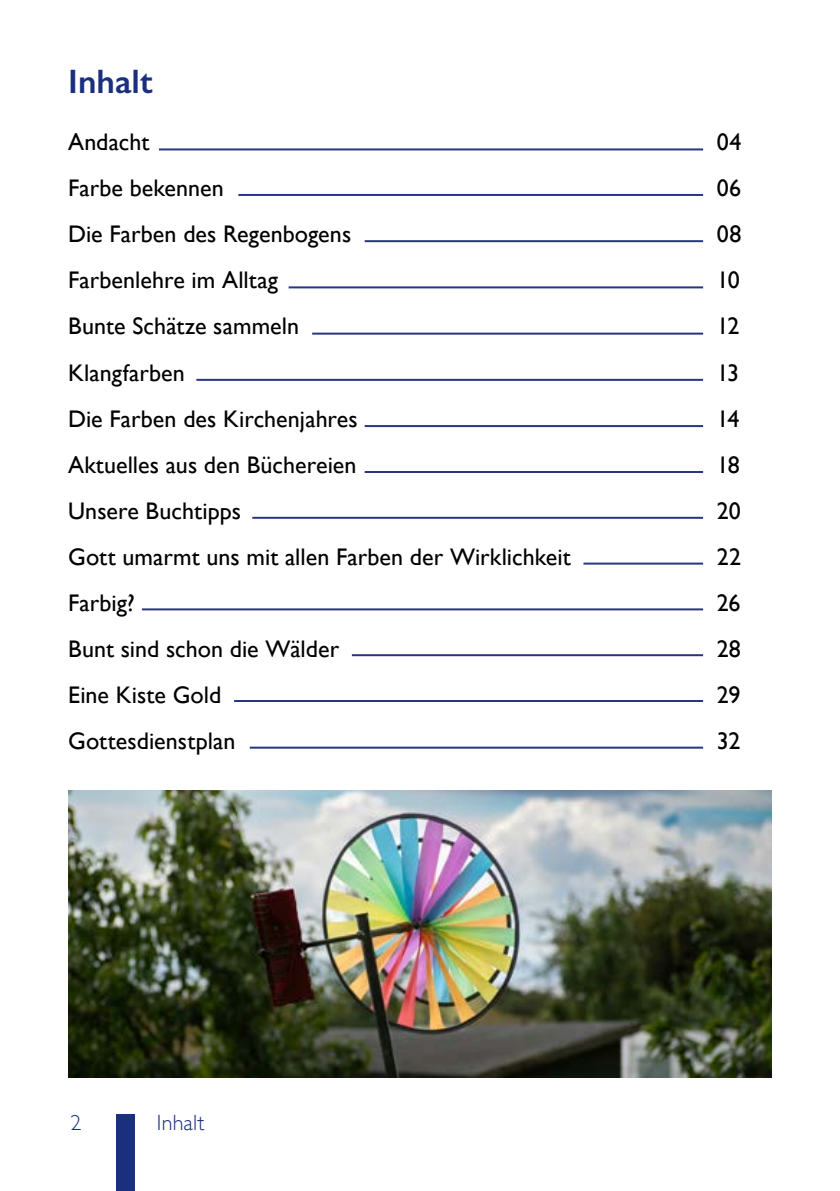
<style>
.page{position:relative;width:840px;height:1191px;background:#fff}
.page>*{position:absolute;margin:0;border:0;box-sizing:border-box;transform-origin:0 0}
.t1{font:600 34px "Gill Sans";color:#1b2f7f}
.t2{font:24px "Gill Sans";color:#000}
.t3{font:300 22px "Gill Sans";letter-spacing:.01em;color:#1b2f7f}
</style>
<div class="page">
<div style="left:117px;top:1114px;width:18px;height:77px;background:#1b2f7f"></div>
<hr style="left:159px;top:148px;width:543px;height:2px;background:#283583">
<hr style="left:238px;top:194px;width:464px;height:2px;background:#283583">
<hr style="left:364px;top:240px;width:338px;height:2px;background:#283583">
<hr style="left:288px;top:286px;width:414px;height:2px;background:#283583">
<hr style="left:312px;top:333px;width:390px;height:2px;background:#283583">
<hr style="left:196px;top:379px;width:506px;height:2px;background:#283583">
<hr style="left:364px;top:425px;width:338px;height:2px;background:#283583">
<hr style="left:364px;top:471px;width:338px;height:2px;background:#283583">
<hr style="left:252px;top:517px;width:450px;height:2px;background:#283583">
<hr style="left:583px;top:562px;width:119px;height:2px;background:#283583">
<hr style="left:142px;top:608px;width:560px;height:2px;background:#283583">
<hr style="left:351px;top:654px;width:351px;height:2px;background:#283583">
<hr style="left:249px;top:746px;width:453px;height:2px;background:#283583">
<hr style="left:234px;top:700px;width:468px;height:2px;background:#283583">
<img style="left:68px;top:790px;width:703px;height:287px">
<h1 class="t1" style="left:68px;top:61px;width:86px">Inhalt</h1>
<p class="t2" style="left:68px;top:128px;width:83px">Andacht</p>
<p class="t2" style="left:716px;top:128px;width:26px">04</p>
<p class="t2" style="left:68px;top:174px;width:157px">Farbe bekennen</p>
<p class="t2" style="left:716px;top:174px;width:26px">06</p>
<p class="t2" style="left:68px;top:220px;width:284px">Die Farben des Regenbogens</p>
<p class="t2" style="left:716px;top:220px;width:26px">08</p>
<p class="t2" style="left:68px;top:266px;width:211px">Farbenlehre im Alltag</p>
<p class="t2" style="left:716px;top:266px;width:25px">10</p>
<p class="t2" style="left:68px;top:312px;width:232px">Bunte Schätze sammeln</p>
<p class="t2" style="left:716px;top:312px;width:24px">12</p>
<p class="t2" style="left:68px;top:358px;width:118px">Klangfarben</p>
<p class="t2" style="left:716px;top:358px;width:24px">13</p>
<p class="t2" style="left:68px;top:404px;width:291px">Die Farben des Kirchenjahres</p>
<p class="t2" style="left:716px;top:404px;width:24px">14</p>
<p class="t2" style="left:68px;top:450px;width:290px">Aktuelles aus den Büchereien</p>
<p class="t2" style="left:716px;top:450px;width:24px">18</p>
<p class="t2" style="left:68px;top:496px;width:174px">Unsere Buchtipps</p>
<p class="t2" style="left:716px;top:496px;width:26px">20</p>
<p class="t2" style="left:68px;top:542px;width:504px">Gott umarmt uns mit allen Farben der Wirklichkeit</p>
<p class="t2" style="left:716px;top:542px;width:26px">22</p>
<p class="t2" style="left:68px;top:588px;width:68px">Farbig?</p>
<p class="t2" style="left:716px;top:588px;width:25px">26</p>
<p class="t2" style="left:68px;top:634px;width:272px">Bunt sind schon die Wälder</p>
<p class="t2" style="left:716px;top:634px;width:26px">28</p>
<p class="t2" style="left:68px;top:680px;width:155px">Eine Kiste Gold</p>
<p class="t2" style="left:716px;top:680px;width:25px">29</p>
<p class="t2" style="left:68px;top:726px;width:169px">Gottesdienstplan</p>
<p class="t2" style="left:716px;top:726px;width:25px">32</p>
<p class="t3" style="left:70px;top:1105px;width:12px">2</p>
<p class="t3" style="left:157px;top:1105px;width:49px">Inhalt</p>
</div>
